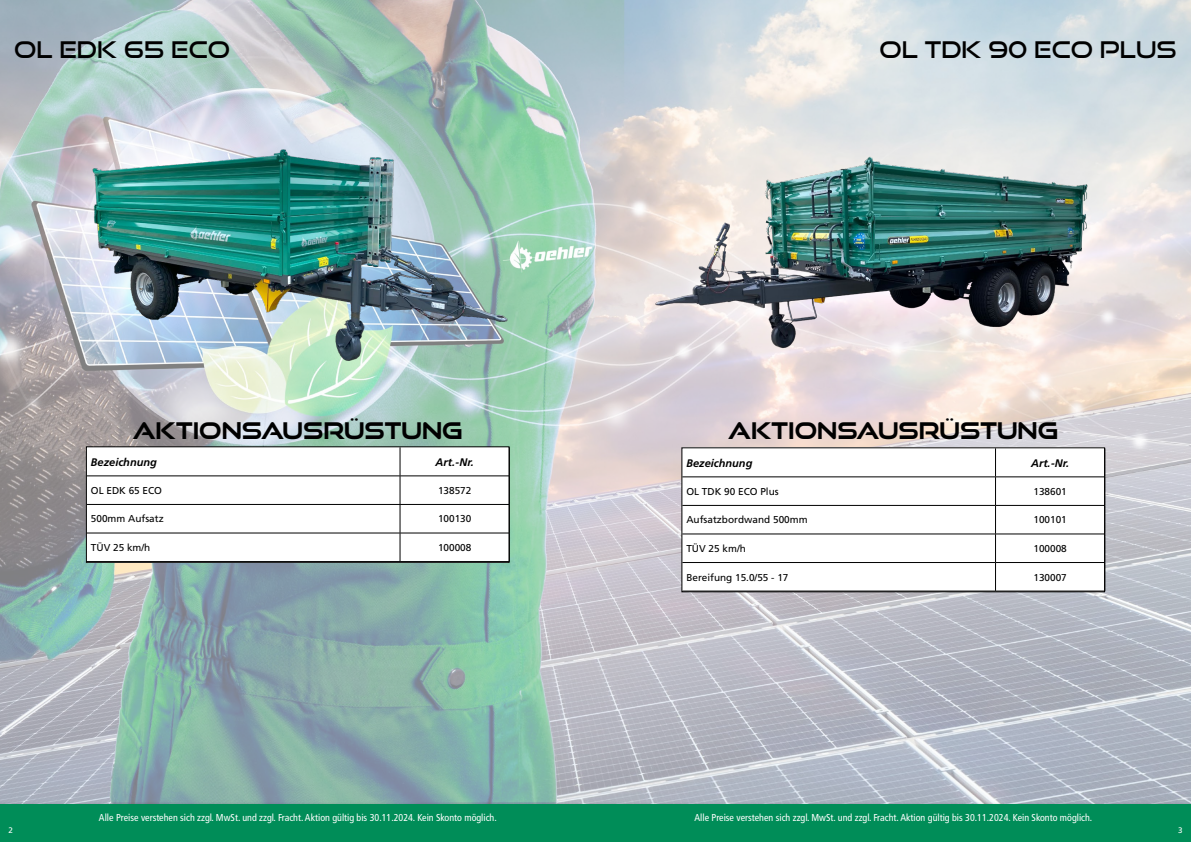
<style>
.page{position:relative;width:1191px;height:842px;background:#fff}
.page>*{position:absolute;margin:0;border:0;box-sizing:border-box;transform-origin:0 0}
.t1{font:700 23px "Good Times Rg";color:#000}
.t2{font:23px "Good Times Rg";color:#000}
.t3{font:italic 700 11px "Frutiger LT Pro";color:#000}
.t4{font:condensed 10px "Frutiger LT Pro";color:#fff}
.t5{font:10px "Frutiger LT Pro";color:#000}
.t6{font:8px "Frutiger LT Pro";color:#fff}
</style>
<div class="page">
<img style="left:0;top:0;width:1191px;height:802px">
<div style="left:0;top:802px;width:1191px;height:40px;background:#000;opacity:.5"></div>
<div style="left:0;top:804px;width:1191px;height:38px;background:#008d58"></div>
<div style="left:86px;top:447px;width:423px;height:115px;background:#fff"></div>
<hr style="left:87px;top:476px;width:313px;height:1px;background:#000">
<hr style="left:400px;top:476px;width:109px;height:1px;background:#000">
<hr style="left:87px;top:504px;width:313px;height:1px;background:#000">
<hr style="left:400px;top:504px;width:109px;height:1px;background:#000">
<hr style="left:87px;top:533px;width:313px;height:1px;background:#000">
<hr style="left:400px;top:533px;width:109px;height:1px;background:#000">
<svg style="left:400px;top:448px;width:1px;height:113px"></svg>
<svg style="left:509px;top:447px;width:1px;height:114px"></svg>
<div style="left:86px;top:446px;width:423px;height:117px;border:1px solid #000"></div>
<img style="left:79px;top:142px;width:434px;height:222px">
<div style="left:682px;top:448px;width:422px;height:144px;background:#fff"></div>
<hr style="left:682px;top:477px;width:313px;height:1px;background:#000">
<hr style="left:995px;top:477px;width:110px;height:1px;background:#000">
<hr style="left:682px;top:505px;width:313px;height:1px;background:#000">
<hr style="left:995px;top:505px;width:110px;height:1px;background:#000">
<hr style="left:682px;top:534px;width:313px;height:1px;background:#000">
<hr style="left:995px;top:534px;width:110px;height:1px;background:#000">
<hr style="left:682px;top:562px;width:313px;height:1px;background:#000">
<hr style="left:995px;top:562px;width:110px;height:1px;background:#000">
<svg style="left:995px;top:449px;width:1px;height:141px"></svg>
<div style="left:681px;top:447px;width:424px;height:145px;border:1px solid #000"></div>
<img style="left:634px;top:66px;width:517px;height:290px">
<p class="t2" style="left:14px;top:36px;width:217px">OL EDK 65 ECO</p>
<p class="t2" style="left:879px;top:36px;width:299px">OL TDK 90 ECO PLUS</p>
<p class="t1" style="left:133px;top:417px;width:331px">AKTIONSAUSRÜSTUNG</p>
<p class="t1" style="left:728px;top:417px;width:331px">AKTIONSAUSRÜSTUNG</p>
<p class="t3" style="left:91px;top:455px;width:67px">Bezeichnung</p>
<p class="t3" style="left:435px;top:455px;width:40px">Art.-Nr.</p>
<p class="t5" style="left:91px;top:485px;width:73px">OL EDK 65 ECO</p>
<p class="t5" style="left:438px;top:485px;width:35px">138572</p>
<p class="t5" style="left:91px;top:513px;width:74px">500mm Aufsatz</p>
<p class="t5" style="left:438px;top:513px;width:35px">100130</p>
<p class="t5" style="left:91px;top:542px;width:61px">TÜV 25 km/h</p>
<p class="t5" style="left:438px;top:542px;width:35px">100008</p>
<p class="t3" style="left:686px;top:456px;width:67px">Bezeichnung</p>
<p class="t3" style="left:1031px;top:456px;width:40px">Art.-Nr.</p>
<p class="t5" style="left:686px;top:485px;width:94px">OL TDK 90 ECO Plus</p>
<p class="t5" style="left:1033px;top:485px;width:35px">138601</p>
<p class="t5" style="left:686px;top:514px;width:123px">Aufsatzbordwand 500mm</p>
<p class="t5" style="left:1033px;top:514px;width:35px">100101</p>
<p class="t5" style="left:686px;top:543px;width:61px">TÜV 25 km/h</p>
<p class="t5" style="left:1033px;top:543px;width:35px">100008</p>
<p class="t5" style="left:686px;top:571px;width:104px">Bereifung 15.0/55 - 17</p>
<p class="t5" style="left:1033px;top:571px;width:35px">130007</p>
<p class="t4" style="left:99px;top:811px;width:399px">Alle Preise verstehen sich zzgl. MwSt. und zzgl. Fracht. Aktion gültig bis 30.11.2024. Kein Skonto möglich.</p>
<p class="t4" style="left:694px;top:811px;width:399px">Alle Preise verstehen sich zzgl. MwSt. und zzgl. Fracht. Aktion gültig bis 30.11.2024. Kein Skonto möglich.</p>
<p class="t6" style="left:9px;top:826px;width:6px">2</p>
<p class="t6" style="left:1178px;top:826px;width:6px">3</p>
</div>
